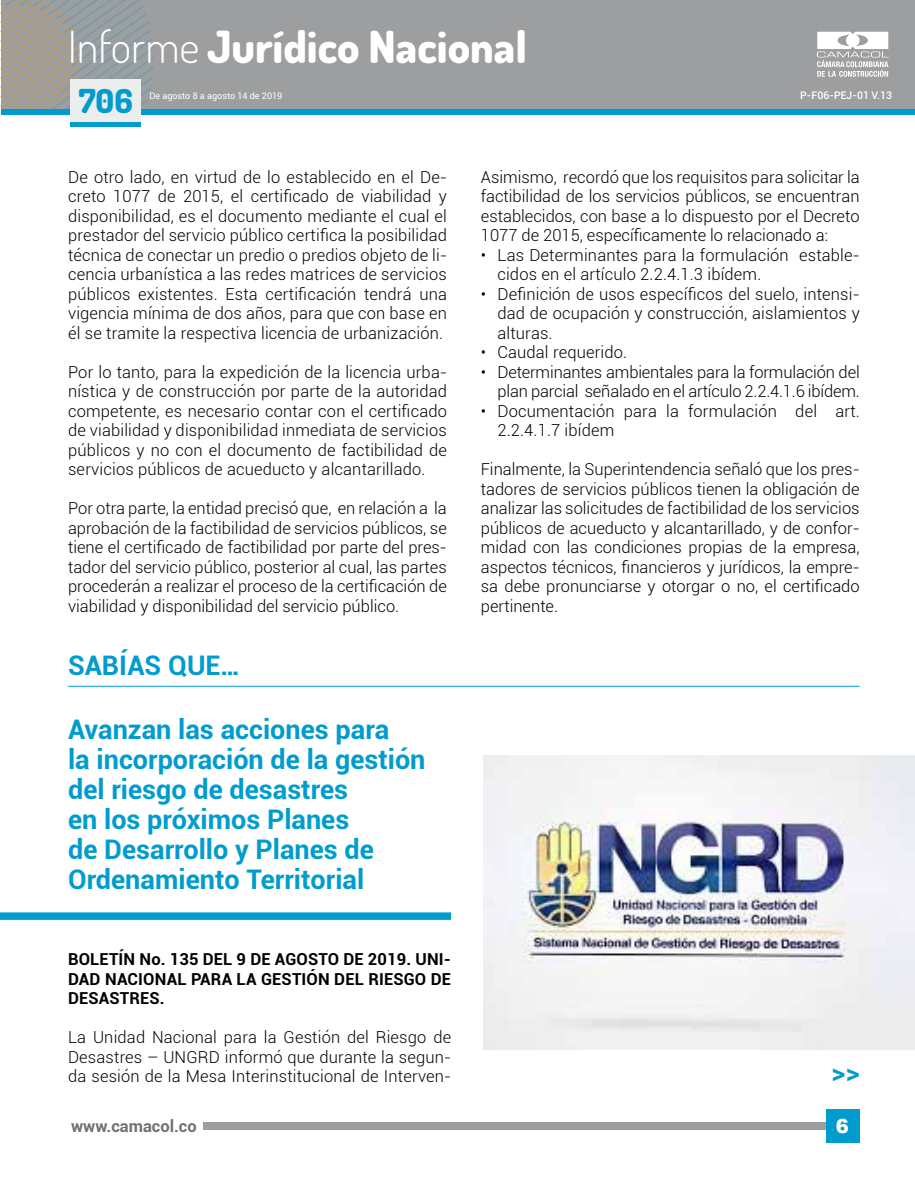
<style>
.page{position:relative;width:915px;height:1191px;background:#fff}
.page>*{position:absolute;margin:0;border:0;box-sizing:border-box;transform-origin:0 0}
.t1{font:800 44.25px "Dosis";color:#fff}
.t2{font:800 33px "Dosis";color:#009cce}
.t3{font:700 27px/30px "Roboto";color:#009cce}
.t4{font:900 19.5px "Roboto";color:#fff}
.t5{font:900 19.5px "Arial";color:#fff}
.t6{font:300 16.5px/19.5px "Roboto";letter-spacing:.01em;color:#000;text-align:justify}
.t7{font:300 16.5px/19.5px "Roboto";letter-spacing:-.01em;color:#000;text-align:right}
.t8{font:700 16.5px/19.5px "Roboto";letter-spacing:.01em;color:#000}
.t9{font:700 16.5px "Roboto";color:#707172}
.t10{font:500 10.5px "Roboto";color:#fff}
.t11{font:9px "Roboto";color:#fff}
.s1{font-weight:300}
</style>
<div class="page">
<div style="left:203px;top:1122px;width:655px;height:7px;background:#9c9e9f"></div>
<div style="left:825px;top:1109px;width:33px;height:34px;background:#009cce"></div>
<div style="left:1px;top:0;width:913px;height:108px;background:#9c9e9f"></div>
<div style="left:1px;top:109px;width:913px;height:5px;background:#009cce"></div>
<svg style="left:1px;top:0;width:158px;height:109px"></svg>
<svg style="left:817px;top:32px;width:71px;height:45px"></svg>
<div style="left:70px;top:122px;width:70px;height:5px;background:#009cce"></div>
<div style="left:70px;top:79px;width:70px;height:43px;background:#eceded"></div>
<img style="left:483px;top:755px;width:431px;height:294px">
<div style="left:0;top:912px;width:451px;height:8px;background:#009cce"></div>
<hr style="left:68px;top:686px;width:791px;height:1px;background:#009cce">
<h1 class="t1" style="left:68px;top:18px;width:460px"><span class="s1">Informe</span> Jurídico Nacional</h1>
<h2 class="t2" style="left:79px;top:80px;width:56px">706</h2>
<p class="t11" style="left:149px;top:90px;width:134px">De agosto 8 a agosto 14 de 2019</p>
<p class="t10" style="left:800px;top:87px;width:93px">P-F06-PEJ-01 V.13</p>
<p class="t6" style="left:68px;top:166px;width:380px">De otro lado, en virtud de lo establecido en el De&shy;creto 1077 de 2015, el certificado de viabilidad y disponibilidad, es el documento mediante el cual el prestador del servicio público certifica la posibilidad técnica de conectar un predio o predios objeto de li&shy;cencia urbanística a las redes matrices de servicios públicos existentes. Esta certificación tendrá una vigencia mínima de dos años, para que con base en él se tramite la respectiva licencia de urbanización.</p>
<p class="t6" style="left:68px;top:361px;width:380px">Por lo tanto, para la expedición de la licencia urba&shy;nística y de construcción por parte de la autoridad competente, es necesario contar con el certificado de viabilidad y disponibilidad inmediata de servicios públicos y no con el documento de factibilidad de servicios públicos de acueducto y alcantarillado.</p>
<p class="t6" style="left:68px;top:498px;width:380px">Por otra parte, la entidad precisó que, en relación a la aprobación de la factibilidad de servicios públicos, se tiene el certificado de factibilidad por parte del pres&shy;tador del servicio público, posterior al cual, las partes procederán a realizar el proceso de la certificación de viabilidad y disponibilidad del servicio público.</p>
<h3 class="t3" style="left:68px;top:649px;width:174px">Sabías que…</h3>
<h3 class="t3" style="left:68px;top:713px;width:359px">Avanzan las acciones para<br>la incorporación de la gestión del riesgo de desastres<br>en los próximos Planes<br>de Desarrollo y Planes de<br>Ordenamiento Territorial</h3>
<p class="t8" style="left:68px;top:949px;width:145px">Boletín No. 135 del</p>
<p class="t8" style="left:68px;top:949px;width:384px;text-indent:168px">9 de agosto de 2019. Uni - dad Naci onal para la Gestión</p>
<p class="t8" style="left:334px;top:968px;width:11px">del</p>
<p class="t8" style="left:368px;top:968px;width:73px">Riesgo de</p>
<p class="t8" style="left:68px;top:988px;width:53px">Desastres</p>
<p class="t8" style="left:160px;top:988px;width:6px">.</p>
<p class="t6" style="left:68px;top:1027px;width:384px">La Unidad Nacional para la Gestión del Riesgo de Desastres – UNGRD informó que durante la segun&shy;da sesión de la Mesa Interinstitucional de Interven-</p>
<p class="t6" style="left:480px;top:166px;width:380px">Asimismo, recordó que los requisitos para solicitar la factibilidad de los servicios públicos, se encuentran establecidos, con base a lo dispuesto por el Decreto 1077 de 2015, específicamente lo relacionado a:</p>
<p class="t6" style="left:497px;top:244px;width:364px;text-indent:-16px">• Las Determinantes para la formulación estable&shy;cidos en el artículo 2.2.4.1.3 ibídem.</p>
<p class="t6" style="left:497px;top:283px;width:364px;text-indent:-16px">• Definición de usos específicos del suelo, intensi&shy;dad de ocupación y construcción, aislamientos y alturas.</p>
<p class="t6" style="left:480px;top:342px;width:148px">• Caudal requerido.</p>
<p class="t7" style="left:480px;top:361px;width:380px">• Determinantes ambientales para la formulación del plan parcial señalado en el artículo 2.2.4.1.6 ibídem.</p>
<p class="t6" style="left:497px;top:400px;width:364px;text-indent:-16px">• Documentación para la formulación del art.<br>2.2.4.1.7 ibídem</p>
<p class="t6" style="left:480px;top:459px;width:380px">Finalmente, la Superintendencia señaló que los pres&shy;tadores de servicios públicos tienen la obligación de analizar las solicitudes de factibilidad de los servicios públicos de acueducto y alcantarillado, y de confor&shy;midad con las condiciones propias de la empresa, aspectos técnicos, financieros y jurídicos, la empre&shy;sa debe pronunciarse y otorgar o no, el certificado pertinente.</p>
<h3 class="t3" style="left:831px;top:1055px;width:30px">&gt;&gt;</h3>
<p class="t5" style="left:835px;top:1111px;width:15px">6</p>
<p class="t9" style="left:71px;top:1114px;width:127px">www.camacol.co</p>
<p class="t4" style="left:836px;top:1114px;width:13px">1</p>
</div>
